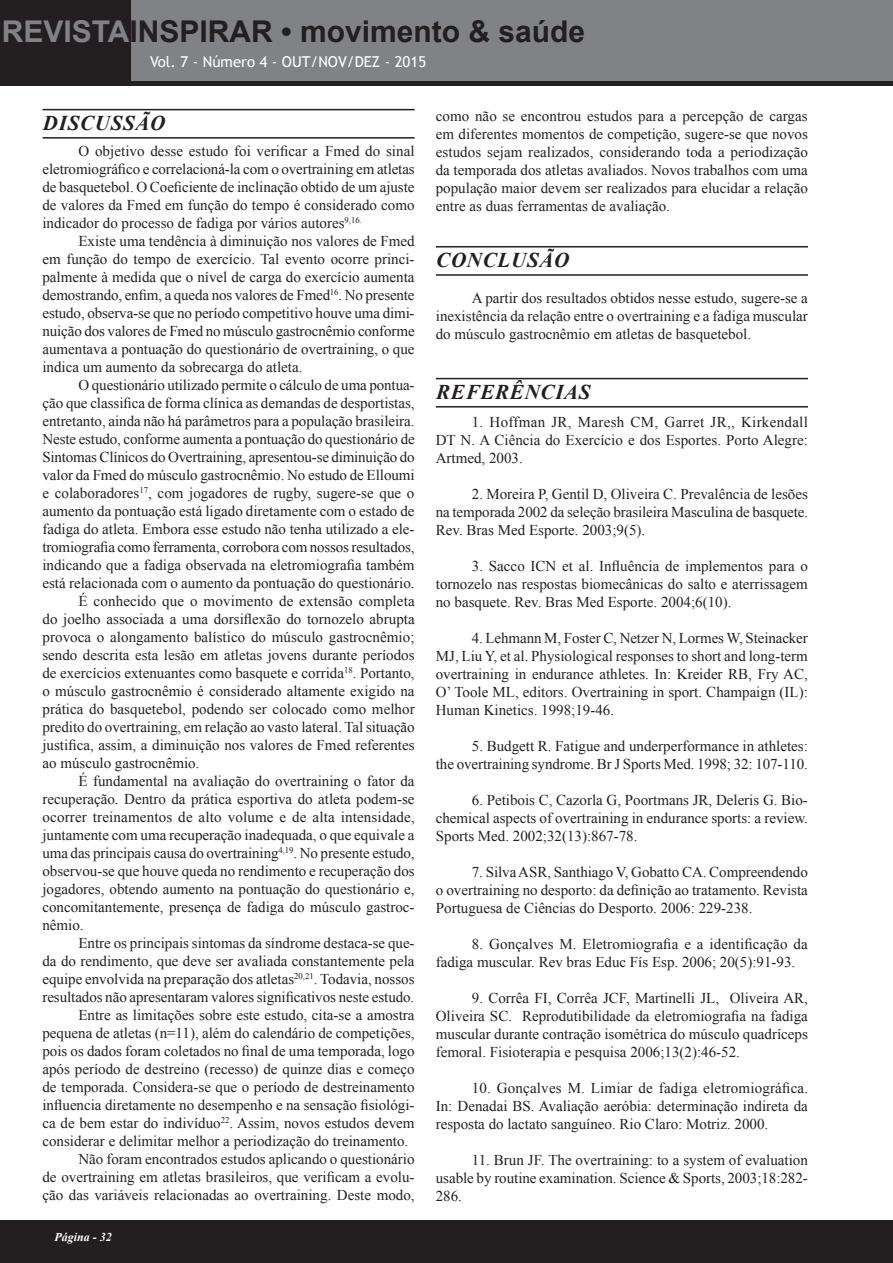
<style>
.page{position:relative;width:893px;height:1263px;background:#fff}
.page>*{position:absolute;margin:0;border:0;box-sizing:border-box;transform-origin:0 0}
.t1{font:700 30px "Arial";color:#231f20}
.Introdução{font:italic 700 21px "Times New Roman";letter-spacing:.035em;color:#231f20}
.Corpo_do_texto{font:15px/18px "Times New Roman";color:#231f20;text-align:justify}
.t2{font:15px "Trebuchet MS";color:#fff}
.t3{font:italic 700 12px "Times New Roman";color:#fff}
.s1{color:#808285}
</style>
<div class="page">
<div style="left:0;top:0;width:893px;height:85px;background:#231f20"></div>
<div style="left:0;top:1220px;width:893px;height:43px;background:#231f20"></div>
<div style="left:132px;top:0;width:761px;height:80px;background:#808285"></div>
<hr style="left:43px;top:109px;width:372px;height:1px;background:#231f20">
<hr style="left:43px;top:137px;width:372px;height:2px;background:#231f20">
<hr style="left:436px;top:246px;width:372px;height:1px;background:#231f20">
<hr style="left:436px;top:274px;width:372px;height:2px;background:#231f20">
<hr style="left:436px;top:378px;width:372px;height:1px;background:#231f20">
<hr style="left:436px;top:406px;width:372px;height:2px;background:#231f20">
<h1 class="t1" style="left:2px;top:11px;width:585px"><span class="s1">REVISTA</span>INSPIRAR • movimento &amp; saúde</h1>
<p class="t2" style="left:150px;top:53px;width:278px">Vol. 7 - Número 4 - OUT/NOV/DEZ - 2015</p>
<p class="Introdução" style="left:43px;top:108px;width:124px">DISCUSSÃO</p>
<p class="Corpo_do_texto" style="left:42px;top:142px;width:374px;text-indent:36px">O objetivo desse estudo foi verificar a Fmed do sinal eletromiográfico e correlacioná-la com o overtraining em atletas de basquetebol. O Coeficiente de inclinação obtido de um ajuste de valores da Fmed em função do tempo é considerado como indicador do processo de fadiga por vários autores<sup>9,16.</sup></p>
<p class="Corpo_do_texto" style="left:42px;top:232px;width:374px;text-indent:36px">Existe uma tendência à diminuição nos valores de Fmed em função do tempo de exercício. Tal evento ocorre princi&shy;palmente à medida que o nível de carga do exercício aumenta demostrando, enfim, a queda nos valores de Fmed<sup>16</sup>. No presente estudo, observa-se que no período competitivo houve uma dimi&shy;nuição dos valores de Fmed no músculo gastrocnêmio conforme aumentava a pontuação do questionário de overtraining, o que indica um aumento da sobrecarga do atleta.</p>
<p class="Corpo_do_texto" style="left:42px;top:376px;width:374px;text-indent:36px">O questionário utilizado permite o cálculo de uma pontua&shy;ção que classifica de forma clínica as demandas de desportistas, entretanto, ainda não há parâmetros para a população brasileira.<br>Neste estudo, conforme aumenta a pontuação do questionário de Sintomas Clínicos do Overtraining, apresentou-se diminuição do valor da Fmed do músculo gastrocnêmio. No estudo de Elloumi e colaboradores<sup>17</sup>, com jogadores de rugby, sugere-se que o aumento da pontuação está ligado diretamente com o estado de fadiga do atleta. Embora esse estudo não tenha utilizado a ele&shy;tromiografia como ferramenta, corrobora com nossos resultados, indicando que a fadiga observada na eletromiografia também está relacionada com o aumento da pontuação do questionário.</p>
<p class="Corpo_do_texto" style="left:42px;top:592px;width:374px;text-indent:36px">É conhecido que o movimento de extensão completa do joelho associada a uma dorsiflexão do tornozelo abrupta provoca o alongamento balístico do músculo gastrocnêmio; sendo descrita esta lesão em atletas jovens durante períodos de exercícios extenuantes como basquete e corrida<sup>18</sup>. Portanto, o músculo gastrocnêmio é considerado altamente exigido na prática do basquetebol, podendo ser colocado como melhor predito do overtraining, em relação ao vasto lateral. Tal situação justifica, assim, a diminuição nos valores de Fmed referentes ao músculo gastrocnêmio.</p>
<p class="Corpo_do_texto" style="left:42px;top:772px;width:374px;text-indent:36px">É fundamental na avaliação do overtraining o fator da recuperação. Dentro da prática esportiva do atleta podem-se ocorrer treinamentos de alto volume e de alta intensidade, juntamente com uma recuperação inadequada, o que equivale a uma das principais causa do overtraining<sup>4,19</sup>. No presente estudo, observou-se que houve queda no rendimento e recuperação dos jogadores, obtendo aumento na pontuação do questionário e, concomitantemente, presença de fadiga do músculo gastroc&shy;nêmio.</p>
<p class="Corpo_do_texto" style="left:42px;top:934px;width:374px;text-indent:36px">Entre os principais sintomas da síndrome destaca-se que&shy;da do rendimento, que deve ser avaliada constantemente pela equipe envolvida na preparação dos atletas<sup>20,21</sup>. Todavia, nossos resultados não apresentaram valores significativos neste estudo.</p>
<p class="Corpo_do_texto" style="left:42px;top:1006px;width:374px;text-indent:36px">Entre as limitações sobre este estudo, cita-se a amostra pequena de atletas (n=11), além do calendário de competições, pois os dados foram coletados no final de uma temporada, logo após período de destreino (recesso) de quinze dias e começo de temporada. Considera-se que o período de destreinamento influencia diretamente no desempenho e na sensação fisiológi&shy;ca de bem estar do indivíduo<sup>22</sup>. Assim, novos estudos devem considerar e delimitar melhor a periodização do treinamento.</p>
<p class="Corpo_do_texto" style="left:42px;top:1150px;width:374px;text-indent:36px">Não foram encontrados estudos aplicando o questionário de overtraining em atletas brasileiros, que verificam a evolu&shy;ção das variáveis relacionadas ao overtraining. Deste modo,</p>
<p class="t3" style="left:55px;top:1229px;width:59px">Página - 32</p>
<p class="Corpo_do_texto" style="left:436px;top:106px;width:374px">como não se encontrou estudos para a percepção de cargas em diferentes momentos de competição, sugere-se que novos estudos sejam realizados, considerando toda a periodização da temporada dos atletas avaliados. Novos trabalhos com uma população maior devem ser realizados para elucidar a relação entre as duas ferramentas de avaliação.</p>
<p class="Introdução" style="left:436px;top:246px;width:135px">CONCLUSÃO</p>
<p class="Corpo_do_texto" style="left:436px;top:288px;width:374px;text-indent:36px">A partir dos resultados obtidos nesse estudo, sugere-se a inexistência da relação entre o overtraining e a fadiga muscular do músculo gastrocnêmio em atletas de basquetebol.</p>
<p class="Introdução" style="left:436px;top:377px;width:156px">REFERÊNCIAS</p>
<p class="Corpo_do_texto" style="left:436px;top:413px;width:374px;text-indent:36px">1. Hoffman JR, Maresh CM, Garret JR,, Kirkendall DT N. A Ciência do Exercício e dos Esportes. Porto Alegre:<br>Artmed, 2003.</p>
<p class="Corpo_do_texto" style="left:436px;top:485px;width:374px;text-indent:36px">2. Moreira P, Gentil D, Oliveira C. Prevalência de lesões na temporada 2002 da seleção brasileira Masculina de basquete.<br>Rev. Bras Med Esporte. 2003;9(5).</p>
<p class="Corpo_do_texto" style="left:436px;top:557px;width:374px;text-indent:36px">3. Sacco ICN et al. Influência de implementos para o tornozelo nas respostas biomecânicas do salto e aterrissagem no basquete. Rev. Bras Med Esporte. 2004;6(10).</p>
<p class="Corpo_do_texto" style="left:436px;top:629px;width:374px;text-indent:36px">4. Lehmann M, Foster C, Netzer N, Lormes W, Steinacker MJ, Liu Y, et al. Physiological responses to short and long-term overtraining in endurance athletes. In: Kreider RB, Fry AC, O’ Toole ML, editors. Overtraining in sport. Champaign (IL):<br>Human Kinetics. 1998;19-46.</p>
<p class="Corpo_do_texto" style="left:436px;top:737px;width:374px;text-align:right">5. Budgett R. Fatigue and underperformance in athletes:<br>the overtraining syndrome. Br J Sports Med. 1998; 32: 107-110.</p>
<p class="Corpo_do_texto" style="left:436px;top:791px;width:374px;text-indent:36px">6. Petibois C, Cazorla G, Poortmans JR, Deleris G. Bio&shy;chemical aspects of overtraining in endurance sports: a review.<br>Sports Med. 2002;32(13):867-78.</p>
<p class="Corpo_do_texto" style="left:436px;top:863px;width:374px;text-indent:36px">7. Silva ASR, Santhiago V, Gobatto CA. Compreendendo o overtraining no desporto: da definição ao tratamento. Revista Portuguesa de Ciências do Desporto. 2006: 229-238.</p>
<p class="Corpo_do_texto" style="left:436px;top:935px;width:373px;text-indent:36px">8. Gonçalves M. Eletromiografia e a identificação da fadiga muscular. Rev bras Educ Fís Esp. 2006; 20(5):91-93.</p>
<p class="Corpo_do_texto" style="left:436px;top:989px;width:374px;text-indent:36px">9. Corrêa FI, Corrêa JCF, Martinelli JL, Oliveira AR, Oliveira SC. Reprodutibilidade da eletromiografia na fadiga muscular durante contração isométrica do músculo quadríceps femoral. Fisioterapia e pesquisa 2006;13(2):46-52.</p>
<p class="Corpo_do_texto" style="left:436px;top:1079px;width:374px;text-indent:36px">10. Gonçalves M. Limiar de fadiga eletromiográfica.<br>In: Denadai BS. Avaliação aeróbia: determinação indireta da resposta do lactato sanguíneo. Rio Claro: Motriz. 2000.</p>
<p class="Corpo_do_texto" style="left:436px;top:1151px;width:374px;text-indent:36px">11. Brun JF. The overtraining: to a system of evaluation usable by routine examination. Science &amp; Sports, 2003;18:282- 286.</p>
</div>
